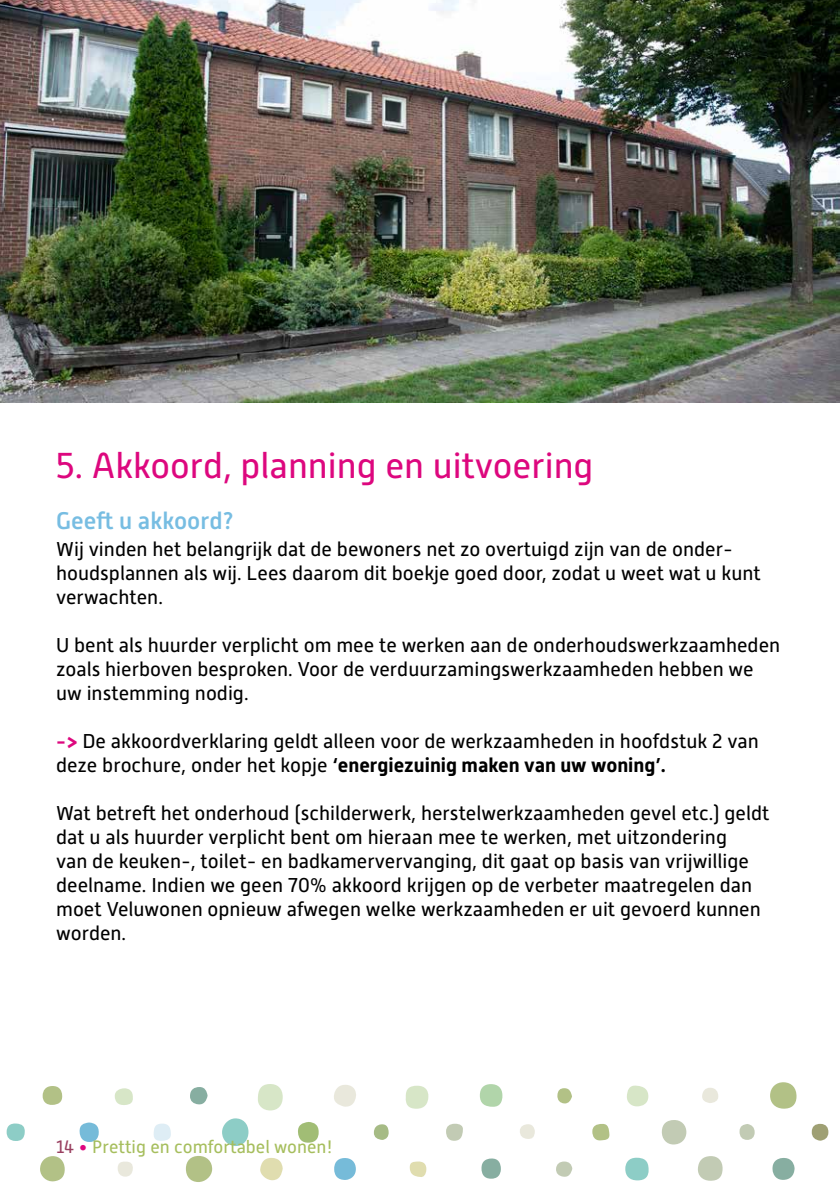
<style>
.page{position:relative;width:840px;height:1191px;background:#fff}
.page>*{position:absolute;margin:0;border:0;box-sizing:border-box;transform-origin:0 0}
.t1{font:36px "Alwyn New";color:#dd077e}
.t2{font:500 24px "Alwyn New";color:#77bde2}
.t3{font:20px/24px "Alwyn New";color:#000}
.t4{font:18px "Alwyn New";color:#a6be5d}
.s1{font-weight:700;color:#dd077e}
.s2{font-weight:700}
.s3{color:#993f60}
.s4{color:#df057e}
</style>
<div class="page">
<img style="left:0;top:0;width:838px;height:402px">
<svg style="left:6px;top:1082px;width:823px;height:100px"></svg>
<svg style="left:222px;top:1118px;width:26px;height:28px"></svg>
<div style="left:769px;top:1082px;width:27px;height:27px;background:#b2c186;border-radius:13px"></div>
<div style="left:186px;top:1155px;width:26px;height:27px;background:#b2c186;border-radius:50%"></div>
<svg style="left:257px;top:1083px;width:25px;height:27px"></svg>
<svg style="left:40px;top:1156px;width:25px;height:26px"></svg>
<div style="left:697px;top:1156px;width:25px;height:24px;background:#c2cbb4;border-radius:50%"></div>
<div style="left:661px;top:1119px;width:25px;height:25px;background:#c2cbb4;border-radius:50%"></div>
<div style="left:625px;top:1157px;width:23px;height:23px;background:#8dcdc6;border-radius:50%"></div>
<div style="left:405px;top:1085px;width:23px;height:23px;background:#d7e6c7;border-radius:50%"></div>
<svg style="left:479px;top:1084px;width:23px;height:22px"></svg>
<div style="left:334px;top:1157px;width:22px;height:23px;background:#76bbd9;border-radius:50%"></div>
<div style="left:771px;top:1157px;width:23px;height:23px;background:#87aea1;border-radius:50%"></div>
<svg style="left:259px;top:1157px;width:23px;height:23px"></svg>
<svg style="left:332px;top:1084px;width:24px;height:23px"></svg>
<div style="left:297px;top:1122px;width:21px;height:20px;background:#a1bd75;border-radius:50%"></div>
<svg style="left:626px;top:1084px;width:22px;height:22px"></svg>
<div style="left:481px;top:1158px;width:19px;height:20px;background:#87aea1;border-radius:50%"></div>
<div style="left:79px;top:1122px;width:20px;height:20px;background:#76bbd9;border-radius:50%"></div>
<div style="left:43px;top:1085px;width:19px;height:20px;background:#b2c186;border-radius:50%"></div>
<div style="left:7px;top:1123px;width:18px;height:18px;background:#8dcdc6;border-radius:50%"></div>
<div style="left:190px;top:1087px;width:17px;height:18px;background:#87aea1;border-radius:50%"></div>
<svg style="left:592px;top:1123px;width:17px;height:18px"></svg>
<svg style="left:153px;top:1123px;width:18px;height:18px"></svg>
<svg style="left:115px;top:1088px;width:18px;height:17px"></svg>
<div style="left:811px;top:1123px;width:17px;height:17px;background:#9fa074;border-radius:50%"></div>
<svg style="left:446px;top:1123px;width:17px;height:17px"></svg>
<svg style="left:409px;top:1161px;width:17px;height:16px"></svg>
<div style="left:373px;top:1123px;width:15px;height:17px;background:#a6bb85;border-radius:7px"></div>
<svg style="left:555px;top:1161px;width:17px;height:16px"></svg>
<div style="left:739px;top:1124px;width:15px;height:16px;background:#c2cbb4;border-radius:50%"></div>
<svg style="left:701px;top:1087px;width:17px;height:16px"></svg>
<div style="left:556px;top:1088px;width:15px;height:15px;background:#b2c186;border-radius:50%"></div>
<div style="left:117px;top:1161px;width:16px;height:15px;background:#e9e8dc;border-radius:50%"></div>
<div style="left:519px;top:1124px;width:15px;height:15px;background:#e9e8dc;border-radius:50%"></div>
<h1 class="t1" style="left:56px;top:445px;width:538px">5. Akkoord, planning en uitvoering</h1>
<p class="t2" style="left:56px;top:507px;width:179px">Geeft u akkoord?</p>
<p class="t3" style="left:56px;top:537px;width:705px">Wij vinden het belangrijk dat de bewoners net zo overtuigd zijn van de onder&shy;houdsplannen als wij. Lees daarom dit boekje goed door, zodat u weet wat u kunt verwachten.</p>
<p class="t3" style="left:56px;top:633px;width:725px">U bent als huurder verplicht om mee te werken aan de onderhoudswerkzaamheden zoals hierboven besproken. Voor de verduurzamingswerkzaamheden hebben we uw instemming nodig.</p>
<p class="t3" style="left:56px;top:729px;width:703px"><span class="s1">-&gt;</span> De akkoordverklaring geldt alleen voor de werkzaamheden in hoofdstuk 2 van deze brochure, onder het kopje <span class="s2">‘energiezuinig maken van uw woning’.</span></p>
<p class="t3" style="left:56px;top:801px;width:714px">Wat betreft het onderhoud (schilderwerk, herstelwerkzaamheden gevel etc.) geldt dat u als huurder verplicht bent om hieraan mee te werken, met uitzondering<br>van de keuken-, toilet- en badkamervervanging, dit gaat op basis van vrijwillige deelname. Indien we geen 70% akkoord krijgen op de verbeter maatregelen dan moet Veluwonen opnieuw afwegen welke werkzaamheden er uit gevoerd kunnen worden.</p>
<p class="t4" style="left:56px;top:1136px;width:278px"><span class="s3">14</span> <span class="s4">•</span> Prettig en comfortabel wonen!</p>
</div>
